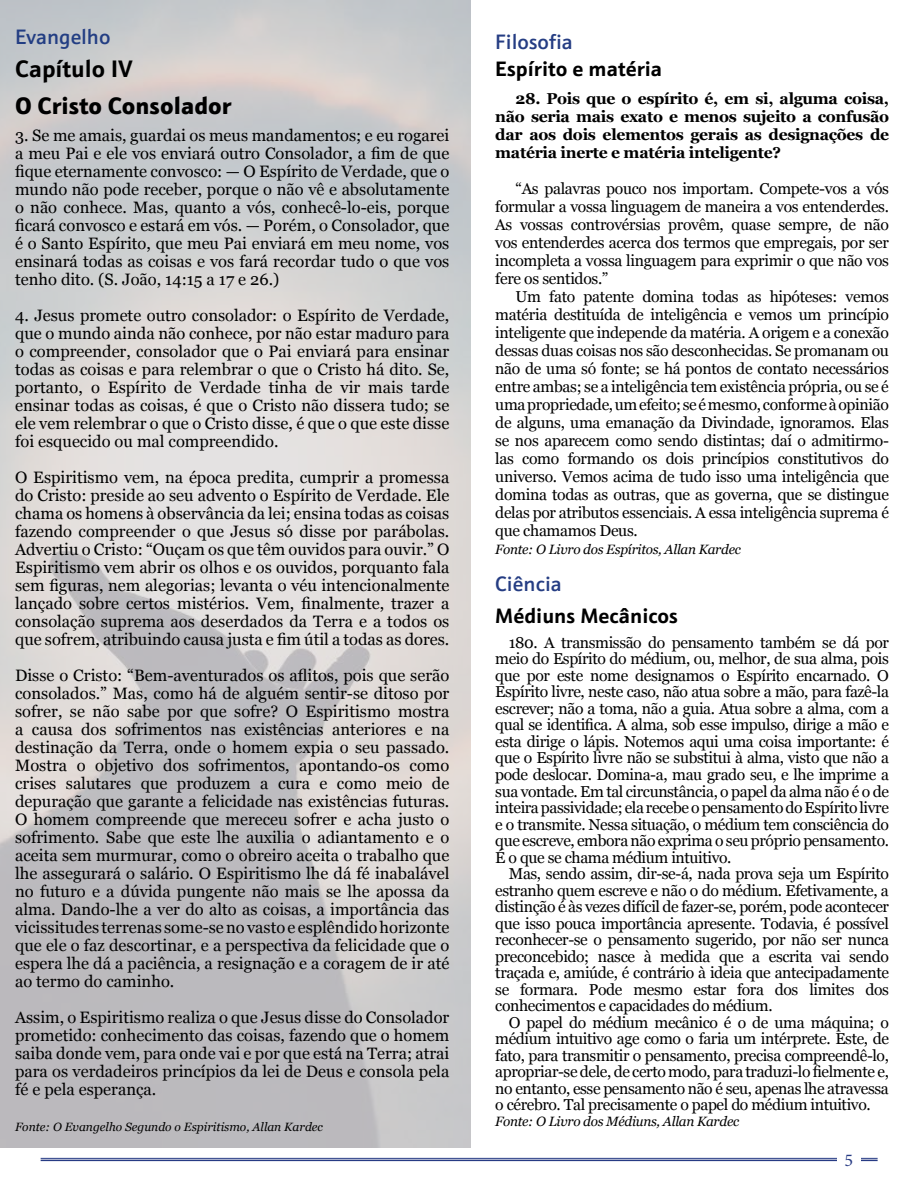
<style>
.page{position:relative;width:918px;height:1188px;background:#fff}
.page>*{position:absolute;margin:0;border:0;box-sizing:border-box;transform-origin:0 0}
.t1{font:900 24px "Schnebel Sans ME";color:#000}
.t2{font:700 24px "Schnebel Sans ME";color:#000}
.t3{font:700 21px "Schnebel Sans ME";color:#000}
.t4{font:500 21px "Schnebel Sans ME";color:#253d83}
.t5{font:500 21px "Schnebel Sans ME";letter-spacing:-.005em;color:#233e83}
.t6{font:18px "Minion Pro";color:#273b84}
.t7{font:16.5px/18px "Georgia";color:#000;text-align:justify}
.t8{font:15.75px/16.5px "Georgia";letter-spacing:-.025em;color:#000;text-align:justify}
.t9{font:700 15.75px/18px "Georgia";letter-spacing:-.02em;color:#000;text-align:justify}
.t10{font:italic 13.5px "Georgia";letter-spacing:-.02em;color:#000}
.t11{font:italic 12px "Georgia";color:#000}
</style>
<div class="page">
<hr style="left:41px;top:1158px;width:837px;height:1px;background:#273b84">
<hr style="left:41px;top:1160px;width:837px;height:1px;background:#273b84">
<div style="left:837px;top:1153px;width:24px;height:13px;background:#fff"></div>
<svg style="left:0;top:0;width:471px;height:1148px;background:#cfcdcd"></svg>
<p class="t5" style="left:15px;top:20px;width:97px">Evangelho</p>
<h1 class="t2" style="left:15px;top:49px;width:119px">Capítulo IV</h1>
<h1 class="t1" style="left:15px;top:84px;width:218px">O Cristo Consolador</h1>
<p class="t7" style="left:15px;top:125px;width:436px">3. Se me amais, guardai os meus mandamentos; e eu rogarei a meu Pai e ele vos enviará outro Consolador, a fim de que fique eternamente convosco: — O Espírito de Verdade, que o mundo não pode receber, porque o não vê e absolutamente o não conhece. Mas, quanto a vós, conhecê-lo-eis, porque ficará convosco e estará em vós. — Porém, o Consolador, que é o Santo Espírito, que meu Pai enviará em meu nome, vos ensinará todas as coisas e vos fará recordar tudo o que vos tenho dito. (S. João, 14:15 a 17 e 26.)</p>
<p class="t7" style="left:15px;top:305px;width:436px">4. Jesus promete outro consolador: o Espírito de Verdade, que o mundo ainda não conhece, por não estar maduro para o compreender, consolador que o Pai enviará para ensinar todas as coisas e para relembrar o que o Cristo há dito. Se, portanto, o Espírito de Verdade tinha de vir mais tarde ensinar todas as coisas, é que o Cristo não dissera tudo; se ele vem relembrar o que o Cristo disse, é que o que este disse foi esquecido ou mal compreendido.</p>
<p class="t7" style="left:15px;top:467px;width:436px">O Espiritismo vem, na época predita, cumprir a promessa do Cristo: preside ao seu advento o Espírito de Verdade. Ele chama os homens à observância da lei; ensina todas as coisas fazendo compreender o que Jesus só disse por parábolas.<br>Advertiu o Cristo: “Ouçam os que têm ouvidos para ouvir.” O Espiritismo vem abrir os olhos e os ouvidos, porquanto fala sem figuras, nem alegorias; levanta o véu intencionalmente lançado sobre certos mistérios. Vem, finalmente, trazer a consolação suprema aos deserdados da Terra e a todos os que sofrem, atribuindo causa justa e fim útil a todas as dores.</p>
<p class="t7" style="left:15px;top:665px;width:436px">Disse o Cristo: “Bem-aventurados os aflitos, pois que serão consolados.” Mas, como há de alguém sentir-se ditoso por sofrer, se não sabe por que sofre? O Espiritismo mostra a causa dos sofrimentos nas existências anteriores e na destinação da Terra, onde o homem expia o seu passado.<br>Mostra o objetivo dos sofrimentos, apontando-os como crises salutares que produzem a cura e como meio de depuração que garante a felicidade nas existências futuras.<br>O homem compreende que mereceu sofrer e acha justo o sofrimento. Sabe que este lhe auxilia o adiantamento e o aceita sem murmurar, como o obreiro aceita o trabalho que lhe assegurará o salário. O Espiritismo lhe dá fé inabalável no futuro e a dúvida pungente não mais se lhe apossa da alma. Dando-lhe a ver do alto as coisas, a importância das vicissitudes terrenas some-se no vasto e esplêndido horizonte que ele o faz descortinar, e a perspectiva da felicidade que o espera lhe dá a paciência, a resignação e a coragem de ir até ao termo do caminho.</p>
<p class="t7" style="left:15px;top:1007px;width:436px">Assim, o Espiritismo realiza o que Jesus disse do Consolador prometido: conhecimento das coisas, fazendo que o homem saiba donde vem, para onde vai e por que está na Terra; atrai para os verdadeiros princípios da lei de Deus e consola pela fé e pela esperança.</p>
<p class="t11" style="left:15px;top:1118px;width:309px">Fonte: O Evangelho Segundo o Espiritismo, Allan Kardec</p>
<p class="t4" style="left:495px;top:25px;width:79px">Filosofia</p>
<p class="t3" style="left:495px;top:51px;width:168px">Espírito e matéria</p>
<p class="t9" style="left:495px;top:89px;width:395px;text-indent:20px">28. Pois que o espírito é, em si, alguma coisa, não seria mais exato e menos sujeito a confusão dar aos dois elementos gerais as designações de matéria inerte e matéria inteligente?</p>
<p class="t8" style="left:495px;top:179px;width:395px;line-height:18px;text-indent:20px">“As palavras pouco nos importam. Compete-vos a vós formular a vossa linguagem de maneira a vos entenderdes.<br>As vossas controvérsias provêm, quase sempre, de não vos entenderdes acerca dos termos que empregais, por ser incompleta a vossa linguagem para exprimir o que não vos fere os sentidos.”</p>
<p class="t8" style="left:495px;top:287px;width:395px;line-height:18px;text-indent:20px">Um fato patente domina todas as hipóteses: vemos matéria destituída de inteligência e vemos um princípio inteligente que independe da matéria. A origem e a conexão dessas duas coisas nos são desconhecidas. Se promanam ou não de uma só fonte; se há pontos de contato necessários entre ambas; se a inteligência tem existência própria, ou se é uma propriedade, um efeito; se é mesmo, conforme à opinião de alguns, uma emanação da Divindade, ignoramos. Elas se nos aparecem como sendo distintas; daí o admitirmo&shy;las como formando os dois princípios constitutivos do universo. Vemos acima de tudo isso uma inteligência que domina todas as outras, que as governa, que se distingue delas por atributos essenciais. A essa inteligência suprema é que chamamos Deus.</p>
<p class="t10" style="left:495px;top:540px;width:247px">Fonte: O Livro dos Espíritos, Allan Kardec</p>
<p class="t4" style="left:495px;top:567px;width:68px">Ciência</p>
<p class="t3" style="left:495px;top:598px;width:184px">Médiuns Mecânicos</p>
<p class="t8" style="left:495px;top:634px;width:395px;text-indent:13px">180. A transmissão do pensamento também se dá por meio do Espírito do médium, ou, melhor, de sua alma, pois que por este nome designamos o Espírito encarnado. O Espírito livre, neste caso, não atua sobre a mão, para fazê-la escrever; não a toma, não a guia. Atua sobre a alma, com a qual se identifica. A alma, sob esse impulso, dirige a mão e esta dirige o lápis. Notemos aqui uma coisa importante: é que o Espírito livre não se substitui à alma, visto que não a pode deslocar. Domina-a, mau grado seu, e lhe imprime a sua vontade. Em tal circunstância, o papel da alma não é o de inteira passividade; ela recebe o pensamento do Espírito livre e o transmite. Nessa situação, o médium tem consciência do que escreve, embora não exprima o seu próprio pensamento.<br>É o que se chama médium intuitivo.</p>
<p class="t8" style="left:495px;top:865px;width:395px;text-indent:13px">Mas, sendo assim, dir-se-á, nada prova seja um Espírito estranho quem escreve e não o do médium. Efetivamente, a distinção é às vezes difícil de fazer-se, porém, pode acontecer que isso pouca importância apresente. Todavia, é possível reconhecer-se o pensamento sugerido, por não ser nunca preconcebido; nasce à medida que a escrita vai sendo traçada e, amiúde, é contrário à ideia que antecipadamente se formara. Pode mesmo estar fora dos limites dos conhecimentos e capacidades do médium.</p>
<p class="t8" style="left:495px;top:1013px;width:395px;text-indent:13px">O papel do médium mecânico é o de uma máquina; o médium intuitivo age como o faria um intérprete. Este, de fato, para transmitir o pensamento, precisa compreendê-lo, apropriar-se dele, de certo modo, para traduzi-lo fielmente e, no entanto, esse pensamento não é seu, apenas lhe atravessa o cérebro. Tal precisamente o papel do médium intuitivo.</p>
<p class="t10" style="left:495px;top:1112px;width:246px">Fonte: O Livro dos Médiuns, Allan Kardec</p>
<p class="t6" style="left:845px;top:1148px;width:10px">5</p>
</div>
